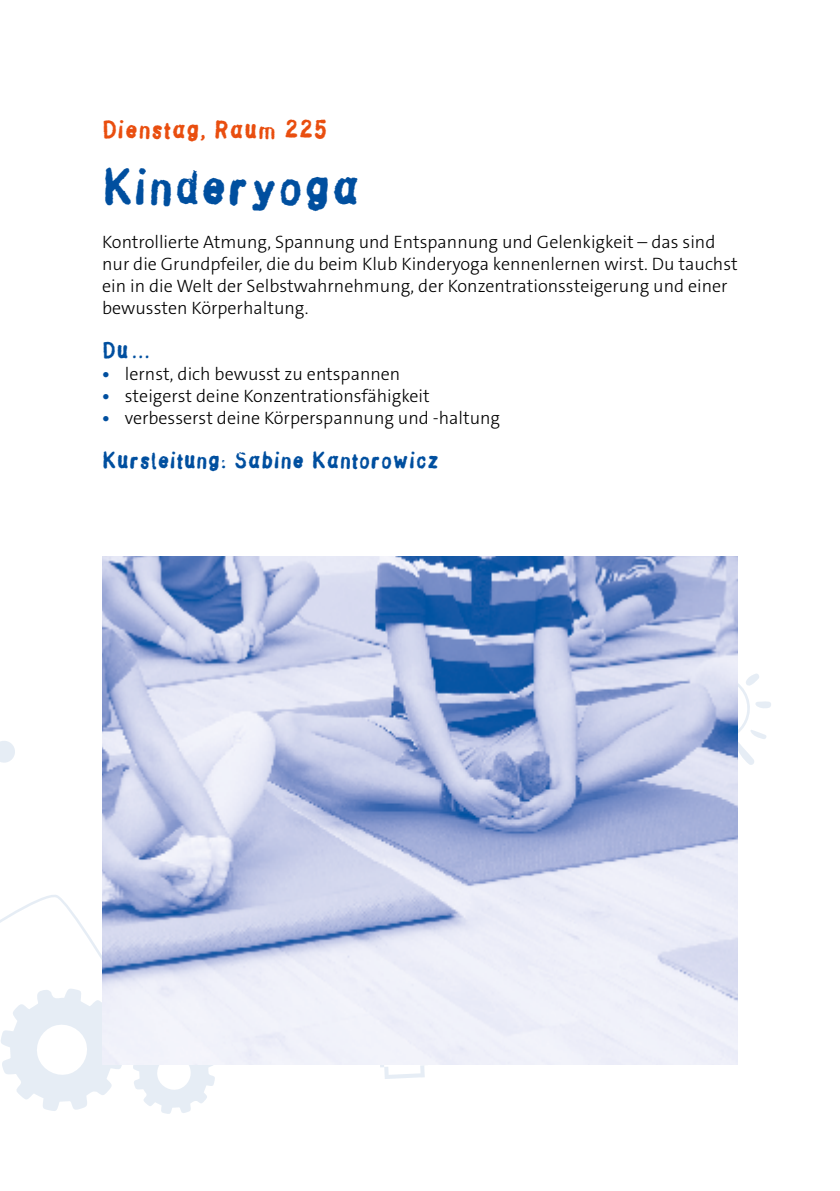
<style>
.page{position:relative;width:840px;height:1191px;background:#fff}
.page>*{position:absolute;margin:0;border:0;box-sizing:border-box;transform-origin:0 0}
.t1{font:48px "Stamp Gothic";color:#004f9f}
.t2{font:24px "Stamp Gothic";color:#e94e0f}
.t3{font:22px "Stamp Gothic";color:#004f9f}
.t4{font:300 18px/22px "The Sans C4 s";color:#000}
.s1{font-weight:700;color:#004f9f}
</style>
<div class="page">
<svg style="left:737px;top:652px;width:34px;height:116px"></svg>
<svg style="left:362px;top:1064px;width:69px;height:15px"></svg>
<svg style="left:0;top:741px;width:16px;height:182px"></svg>
<svg style="left:1px;top:989px;width:214px;height:125px"></svg>
<img style="left:102px;top:556px;width:635px;height:508px">
<h2 class="t2" style="left:102px;top:114px;width:227px">Dienstag, Raum 225</h2>
<h1 class="t1" style="left:102px;top:156px;width:260px">Kinderyoga</h1>
<p class="t4" style="left:102px;top:231px;width:636px">Kontrollierte Atmung, Spannung und Entspannung und Gelenkigkeit – das sind nur die Grundpfeiler, die du beim Klub Kinderyoga kennenlernen wirst. Du tauchst ein in die Welt der Selbstwahrnehmung, der Konzentrationssteigerung und einer bewussten Körperhaltung.</p>
<p class="t3" style="left:102px;top:336px;width:50px">Du…</p>
<p class="t4" style="left:102px;top:363px;width:299px"><span class="s1">•</span> lernst, dich bewusst zu entspannen</p>
<p class="t4" style="left:102px;top:385px;width:329px"><span class="s1">•</span> steigerst deine Konzentrationsfähigkeit</p>
<p class="t4" style="left:102px;top:407px;width:399px"><span class="s1">•</span> verbesserst deine Körperspannung und -haltung</p>
<p class="t3" style="left:102px;top:446px;width:338px">Kursleitung: Sabine Kantorowicz</p>
</div>
